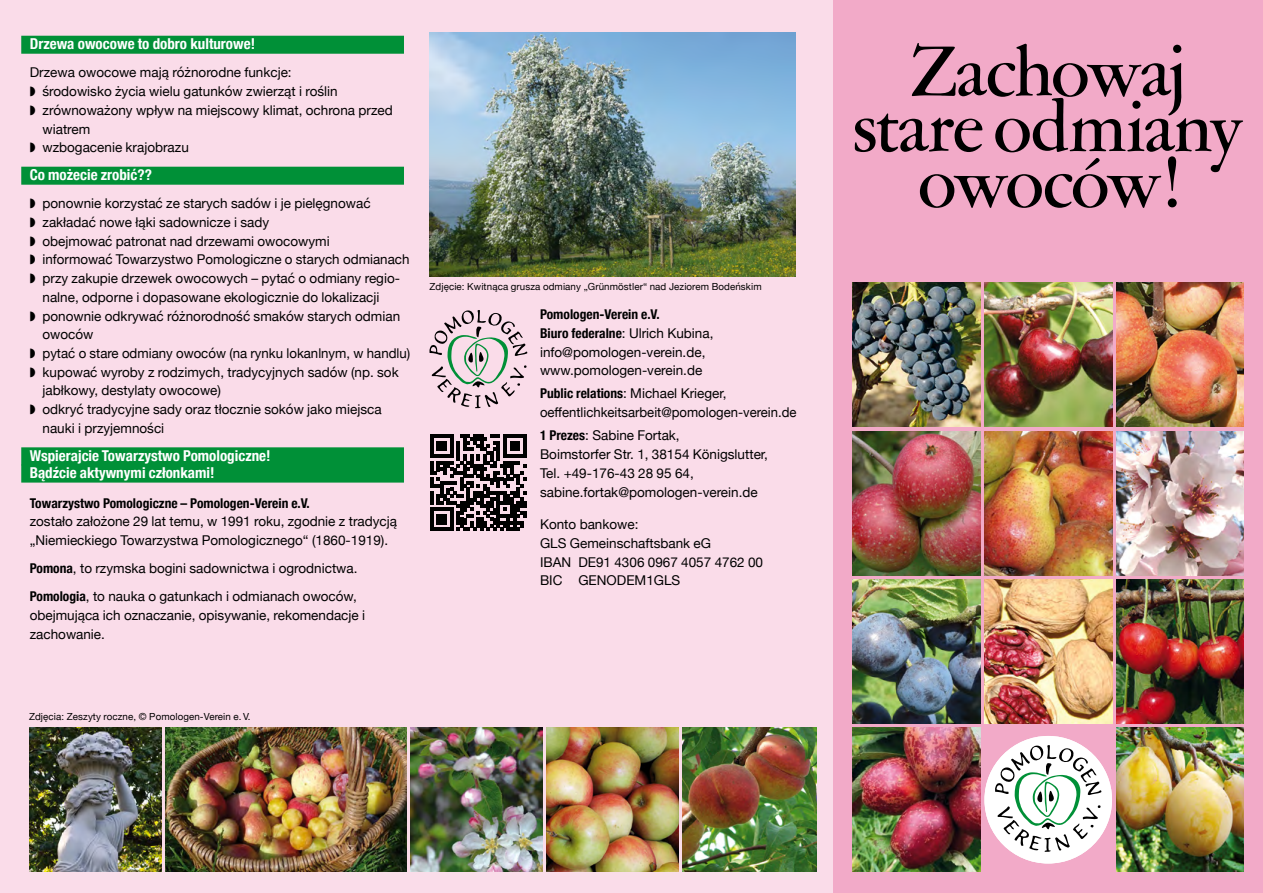
<style>
.page{position:relative;width:1263px;height:893px;background:#fff}
.page>*{position:absolute;margin:0;border:0;box-sizing:border-box;transform-origin:0 0}
.t1{font:500 79.5px "Garamont Amst SH";letter-spacing:-.01em;color:#000}
.Polnisch_Überschrift{font:700 condensed 15px "Helvetica Neue";color:#fff}
.Polnisch_Fließtext_F{font:13.5px/18.8px "Helvetica Neue";color:#000}
.Polnisch_Fußzeile_Fl{font:9.75px "Helvetica Neue";letter-spacing:.01em;color:#000}
.s1{font-weight:700;font-stretch:condensed}
</style>
<div class="page">
<div style="left:0;top:0;width:853px;height:893px;background:#fadce9"></div>
<div style="left:833px;top:0;width:430px;height:893px;background:#f2aac8"></div>
<img style="left:429px;top:32px;width:366px;height:244px">
<img style="left:30px;top:728px;width:132px;height:144px">
<img style="left:166px;top:728px;width:240px;height:144px">
<svg style="left:429px;top:310px;width:98px;height:99px"></svg>
<img style="left:546px;top:728px;width:132px;height:144px">
<img style="left:410px;top:728px;width:132px;height:144px">
<img style="left:682px;top:728px;width:134px;height:144px">
<svg style="left:430px;top:434px;width:97px;height:97px"></svg>
<div style="left:984px;top:736px;width:128px;height:127px;background:#fff;border-radius:50%"></div>
<svg style="left:995px;top:745px;width:106px;height:108px"></svg>
<img style="left:853px;top:431px;width:127px;height:144px">
<img style="left:984px;top:283px;width:128px;height:144px">
<img style="left:984px;top:431px;width:128px;height:144px">
<img style="left:984px;top:579px;width:128px;height:144px">
<img style="left:1116px;top:431px;width:128px;height:144px">
<img style="left:1116px;top:283px;width:128px;height:144px">
<img style="left:1116px;top:728px;width:128px;height:143px">
<img style="left:853px;top:728px;width:127px;height:144px">
<img style="left:1116px;top:579px;width:128px;height:144px">
<img style="left:853px;top:283px;width:127px;height:144px">
<img style="left:853px;top:579px;width:127px;height:144px">
<div style="left:21px;top:36px;width:383px;height:18px;background:#009037"></div>
<div style="left:21px;top:167px;width:383px;height:18px;background:#009037"></div>
<div style="left:21px;top:447px;width:383px;height:18px;background:#009037"></div>
<div style="left:21px;top:465px;width:383px;height:18px;background:#009037"></div>
<p class="Polnisch_Überschrift" style="left:30px;top:32px;width:227px">Drzewa owocowe to dobro kulturowe!</p>
<p class="Polnisch_Fließtext_F" style="left:30px;top:64px;width:263px">Drzewa owocowe mają różnorodne funkcje:</p>
<p class="Polnisch_Fließtext_F" style="left:30px;top:83px;width:309px">◗ środowisko życia wielu gatunków zwierząt i roślin</p>
<p class="Polnisch_Fließtext_F" style="left:43px;top:101px;width:352px;text-indent:-13px">◗ zrównoważony wpływ na miejscowy klimat, ochrona przed wiatrem</p>
<p class="Polnisch_Fließtext_F" style="left:30px;top:139px;width:161px">◗ wzbogacenie krajobrazu</p>
<p class="Polnisch_Überschrift" style="left:30px;top:162px;width:124px">Co możecie zrobić??</p>
<p class="Polnisch_Fließtext_F" style="left:30px;top:195px;width:342px">◗ ponownie korzystać ze starych sadów i je pielęgnować</p>
<p class="Polnisch_Fließtext_F" style="left:30px;top:214px;width:241px">◗ zakładać nowe łąki sadownicze i sady</p>
<p class="Polnisch_Fließtext_F" style="left:30px;top:232px;width:301px">◗ obejmować patronat nad drzewami owocowymi</p>
<p class="Polnisch_Fließtext_F" style="left:30px;top:251px;width:381px">◗ informować Towarzystwo Pomologiczne o starych odmianach</p>
<p class="Polnisch_Fließtext_F" style="left:30px;top:270px;width:372px;text-align:center">◗ przy zakupie drzewek owocowych – pytać o odmiany regio&shy;nalne, odporne i dopasowane ekologicznie do lokalizacji</p>
<p class="Polnisch_Fließtext_F" style="left:43px;top:307px;width:359px;text-indent:-13px">◗ ponownie odkrywać różnorodność smaków starych odmian owoców</p>
<p class="Polnisch_Fließtext_F" style="left:30px;top:345px;width:382px">◗ pytać o stare odmiany owoców (na rynku lokanlnym, w handlu)</p>
<p class="Polnisch_Fließtext_F" style="left:43px;top:363px;width:358px;text-indent:-13px">◗ kupować wyroby z rodzimych, tradycyjnych sadów (np. sok jabłkowy, destylaty owocowe)</p>
<p class="Polnisch_Fließtext_F" style="left:43px;top:401px;width:341px;text-indent:-13px">◗ odkryć tradycyjne sady oraz tłocznie soków jako miejsca nauki i przyjemności</p>
<p class="Polnisch_Überschrift" style="left:30px;top:443px;width:242px">Wspierajcie Towarzystwo Pomologiczne!</p>
<p class="Polnisch_Überschrift" style="left:30px;top:460px;width:186px">Bądźcie aktywnymi członkami!</p>
<p class="Polnisch_Fließtext_F" style="left:30px;top:494px;width:369px"><span class="s1">Towarzystwo Pomologiczne – Pomologen-Verein e.V.<br></span>zostało założone 29 lat temu, w 1991 roku, zgodnie z tradycją „Niemieckiego Towarzystwa Pomologicznego“ (1860-1919).</p>
<p class="Polnisch_Fließtext_F" style="left:30px;top:560px;width:329px"><span class="s1">Pomona</span>, to rzymska bogini sadownictwa i ogrodnictwa.</p>
<p class="Polnisch_Fließtext_F" style="left:30px;top:588px;width:337px"><span class="s1">Pomologia</span>, to nauka o gatunkach i odmianach owoców, obejmująca ich oznaczanie, opisywanie, rekomendacje i zachowanie.</p>
<p class="Polnisch_Fußzeile_Fl" style="left:429px;top:279px;width:334px">Zdjęcie: Kwitnąca grusza odmiany „Grünmöstler“ nad Jeziorem Bodeńskim</p>
<p class="Polnisch_Fließtext_F" style="left:540px;top:306px;width:175px"><span class="s1">Pomologen-Verein e.V.<br>Biuro federalne</span>: Ulrich Kubina, info@pomologen-verein.de, www.pomologen-verein.de</p>
<p class="Polnisch_Fließtext_F" style="left:540px;top:385px;width:258px"><span class="s1">Public relations</span>: Michael Krieger, oeffentlichkeitsarbeit@pomologen-verein.de</p>
<p class="Polnisch_Fließtext_F" style="left:540px;top:427px;width:229px"><span class="s1">1 Prezes</span>: Sabine Fortak,<br>Boimstorfer Str. 1, 38154 Königslutter,<br>Tel. +49-176-43 28 95 64, sabine.fortak@pomologen-verein.de</p>
<p class="Polnisch_Fließtext_F" style="left:540px;top:516px;width:225px">Konto bankowe:<br>GLS Gemeinschaftsbank eG<br>IBAN DE91 4306 0967 4057 4762 00<br>BIC GENODEM1GLS</p>
<p class="Polnisch_Fußzeile_Fl" style="left:29px;top:710px;width:223px">Zdjęcia: Zeszyty roczne, © Pomologen-Verein e.V.</p>
<p class="t1" style="left:911px;top:33px;width:276px">Zachowaj</p>
<p class="t1" style="left:853px;top:88px;width:391px">stare odmiany</p>
<p class="t1" style="left:918px;top:144px;width:262px">owoców!</p>
</div>
